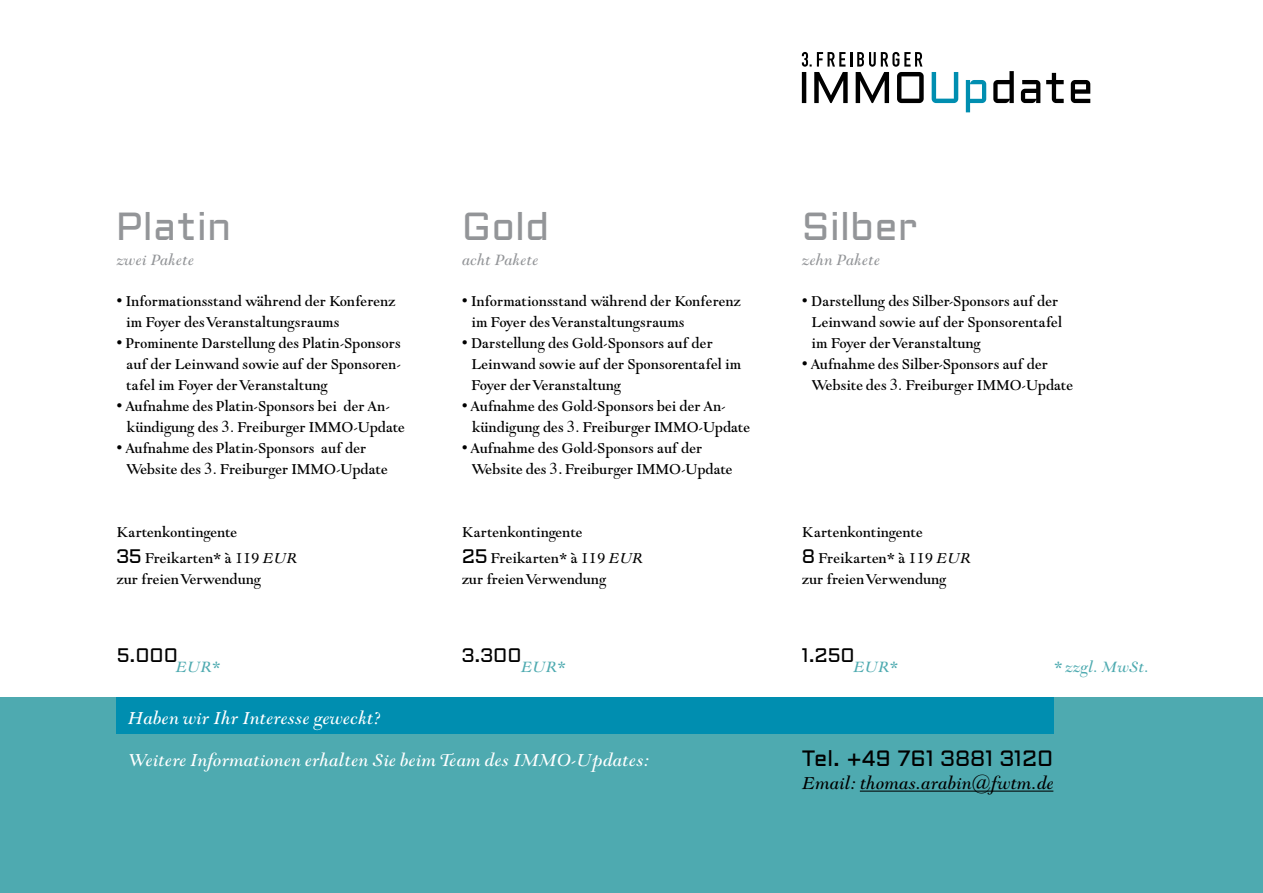
<style>
.page{position:relative;width:1263px;height:893px;background:#fff}
.page>*{position:absolute;margin:0;border:0;box-sizing:border-box;transform-origin:0 0}
.t1{font:39px "Aldrich";color:#939598}
.t2{font:22.05px "Aldrich";color:#000}
.t3{font:italic 20.85px/42px "Goudy Modern MT Std";color:#fff}
.t4{font:italic 20.85px "Goudy Modern MT Std";color:#000}
.t5{font:19.5px "Aldrich";color:#000}
.t6{font:italic 18px "Goudy Modern MT Std";letter-spacing:.015em;color:#939598}
.t7{font:italic 18px "Goudy Modern MT Std";color:#4eaab0}
.t8{font:17.25px/21px "Goudy Modern MT Std";color:#000}
.s1{font-family:"Times";font-size:16.5px}
.s2{font-family:"Aldrich";font-size:19.5px}
.s3{font-style:italic}
</style>
<div class="page">
<div style="left:0;top:697px;width:1263px;height:196px;background:#4eaab0"></div>
<hr style="left:860px;top:791px;width:193px;height:1px;background:#000">
<div style="left:116px;top:697px;width:937px;height:37px;background:#008eb0"></div>
<svg style="left:993px;top:71px;width:97px;height:32px"></svg>
<svg style="left:932px;top:72px;width:54px;height:40px"></svg>
<svg style="left:802px;top:52px;width:122px;height:51px"></svg>
<h1 class="t1" style="left:116px;top:200px;width:117px">Platin</h1>
<h1 class="t1" style="left:462px;top:200px;width:89px">Gold</h1>
<p class="t6" style="left:116px;top:250px;width:79px">zwei Pakete</p>
<p class="t6" style="left:462px;top:250px;width:78px">acht Pakete</p>
<p class="t8" style="left:126px;top:291px;width:271px;text-indent:-10px">• Informationsstand während der Konferenz im Foyer des Veranstaltungsraums</p>
<p class="t8" style="left:126px;top:333px;width:276px;text-align:justify;text-indent:-10px">• Prominente Darstellung des Platin-Sponsors auf der Leinwand sowie auf der Sponsoren&shy;tafel im Foyer der Veranstaltung</p>
<p class="t8" style="left:126px;top:396px;width:280px;text-indent:-10px">• Aufnahme des Platin-Sponsors bei der An&shy;kündigung des <span class="s1">3</span>. Freiburger IMMO-Update</p>
<p class="t8" style="left:126px;top:438px;width:263px;text-indent:-10px">• Aufnahme des Platin-Sponsors auf der<br>Website des <span class="s1">3</span>. Freiburger IMMO-Update</p>
<p class="t8" style="left:116px;top:520px;width:182px;line-height:25.5px">Kartenkontingente<br><span class="s2">35</span> Freikarten* à 119 <span class="s3">EUR</span></p>
<p class="t8" style="left:116px;top:569px;width:146px">zur freien Verwendung</p>
<p class="t8" style="left:471px;top:291px;width:271px;text-indent:-10px">• Informationsstand während der Konferenz im Foyer des Veranstaltungsraums</p>
<p class="t8" style="left:471px;top:333px;width:271px;text-indent:-10px">• Darstellung des Gold-Sponsors auf der<br>Leinwand sowie auf der Sponsorentafel im<br>Foyer der Veranstaltung</p>
<p class="t8" style="left:471px;top:396px;width:280px;text-indent:-10px">• Aufnahme des Gold-Sponsors bei der An&shy;kündigung des <span class="s1">3</span>. Freiburger IMMO-Update</p>
<p class="t8" style="left:471px;top:438px;width:262px;text-indent:-10px">• Aufnahme des Gold-Sponsors auf der<br>Website des <span class="s1">3.</span> Freiburger IMMO-Update</p>
<p class="t8" style="left:462px;top:520px;width:183px;line-height:25.5px">Kartenkontingente<br><span class="s2">25</span> Freikarten* à 119 <span class="s3">EUR</span></p>
<p class="t8" style="left:462px;top:569px;width:146px">zur freien Verwendung</p>
<h1 class="t1" style="left:802px;top:200px;width:117px">Silber</h1>
<p class="t6" style="left:802px;top:250px;width:79px">zehn Pakete</p>
<p class="t8" style="left:812px;top:291px;width:252px;text-indent:-10px">• Darstellung des Silber-Sponsors auf der<br>Leinwand sowie auf der Sponsorentafel im Foyer der Veranstaltung</p>
<p class="t8" style="left:812px;top:354px;width:263px;text-indent:-10px">• Aufnahme des Silber-Sponsors auf der<br>Website des <span class="s1">3</span>. Freiburger IMMO-Update</p>
<p class="t8" style="left:802px;top:520px;width:170px;line-height:25.5px">Kartenkontingente<br><span class="s2">8</span> Freikarten* à 119 <span class="s3">EUR</span></p>
<p class="t8" style="left:802px;top:569px;width:146px">zur freien Verwendung</p>
<p class="t5" style="left:117px;top:641px;width:63px">5.000</p>
<p class="t5" style="left:462px;top:641px;width:62px">3.300</p>
<p class="t5" style="left:802px;top:641px;width:54px">1.250</p>
<p class="t7" style="left:175px;top:657px;width:46px">EUR*</p>
<p class="t7" style="left:521px;top:657px;width:46px">EUR*</p>
<p class="t7" style="left:853px;top:657px;width:46px">EUR*</p>
<p class="t7" style="left:1053px;top:657px;width:97px">* zzgl. MwSt.</p>
<p class="t3" style="left:128px;top:697px;width:523px">Haben wir Ihr Interesse geweckt?<br>Weitere Informationen erhalten Sie beim Team des IMMO-Updates:</p>
<p class="t2" style="left:802px;top:743px;width:253px">Tel. +49 761 3881 3120</p>
<p class="t4" style="left:802px;top:772px;width:253px">Email: thomas.arabin@fwtm.de</p>
</div>
